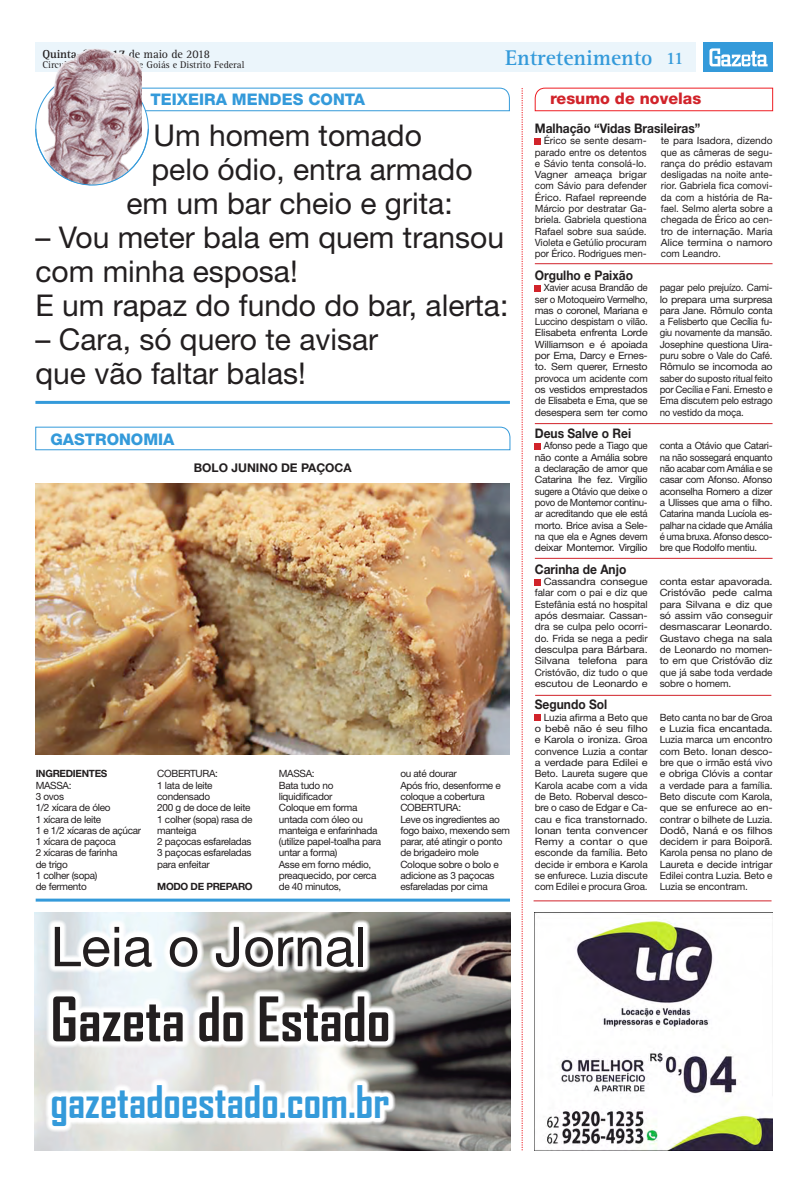
<style>
.page{position:relative;width:808px;height:1191px;background:#fff}
.page>*{position:absolute;margin:0;border:0;box-sizing:border-box;transform-origin:0 0}
.Legenda{font:700 58.8px "Agency FB";color:#231f20}
.Legenda-2{font:55.1px "Helvetica Neue";color:#231f20}
.Legenda-3{font:700 42.9px "Agency FB";color:#349ada}
.txt_colunas{font:30px/34px "Helvetica Neue";color:#231f20}
.t1{font:700 22px "Rotis Serif";color:#349ada}
.t2{font:700 18px "Rotis Serif";color:#349ada}
.Coluna_nome{font:800 16px "Helvetica Neue";color:#349ada}
.Coluna_nome-2{font:800 16px "Helvetica Neue";color:#d1232a}
.t3{font:700 13.2px "Helvetica Neue";color:#231f20;scale:.91 1}
.t4{font:700 12px "Rotis Serif";letter-spacing:-.01em;color:#231f20}
.Intertítulo{font:700 12px "Helvetica Neue";color:#231f20}
.Curtas_Panorama{font:10px/11.3px "Helvetica Neue";letter-spacing:-.01em;color:#231f20;text-align:justify}
.txt_colunas-2{font:10px/11.3px "Helvetica Neue";letter-spacing:-.03em;color:#231f20}
.Curtas_Panorama-2{font:10px/11.3px "Helvetica Neue";letter-spacing:-.01em;color:#231f20;text-align:justify;scale:.96 1}
.Curtas_Panorama-3{font:10px/11.3px "Helvetica Neue";letter-spacing:-.01em;color:#231f20;text-align:justify;scale:1.1 1}
.t5{font:10px "Rotis Serif";color:#231f20}
.Intertítulo-2{font:700 10px "Helvetica Neue";letter-spacing:-.03em;color:#231f20}
.s1{font-weight:400}
</style>
<div class="page">
<div style="left:35px;top:43px;width:661px;height:29px;background:#ebf5fb"></div>
<div style="left:703px;top:43px;width:69px;height:29px;background:#349ada"></div>
<svg style="left:709px;top:48px;width:59px;height:18px"></svg>
<img style="left:534px;top:912px;width:238px;height:238px">
<svg style="left:142px;top:88px;width:368px;height:23px"></svg>
<svg style="left:535px;top:88px;width:238px;height:23px"></svg>
<svg style="left:535px;top:138px;width:6px;height:6px"></svg>
<svg style="left:535px;top:285px;width:6px;height:6px"></svg>
<svg style="left:535px;top:443px;width:6px;height:6px"></svg>
<svg style="left:535px;top:579px;width:6px;height:6px"></svg>
<div style="left:535px;top:714px;width:6px;height:7px;background:#d1232a"></div>
<hr style="left:535px;top:263px;width:237px;height:1px;background:#d1232a">
<hr style="left:535px;top:558px;width:237px;height:1px;background:#d1232a">
<hr style="left:535px;top:423px;width:237px;height:1px;background:#d1232a">
<hr style="left:535px;top:695px;width:236px;height:1px;background:#d1232a">
<svg style="left:522px;top:88px;width:1px;height:1062px"></svg>
<img style="left:42px;top:49px;width:100px;height:79px">
<svg style="left:35px;top:128px;width:114px;height:58px"></svg>
<hr style="left:534px;top:900px;width:237px;height:1px;background:#d1232a">
<hr style="left:35px;top:401px;width:475px;height:3px;background:#349ada">
<svg style="left:35px;top:427px;width:475px;height:23px"></svg>
<img style="left:36px;top:483px;width:474px;height:271px">
<img style="left:35px;top:913px;width:475px;height:237px">
<svg style="left:46px;top:919px;width:349px;height:129px"></svg>
<svg style="left:45px;top:1078px;width:350px;height:54px"></svg>
<hr style="left:36px;top:898px;width:474px;height:3px;background:#349ada">
<p class="t4" style="left:43px;top:47px;width:169px">Quinta-feira, 17 <span class="s1">de maio de 2018</span></p>
<p class="t5" style="left:43px;top:59px;width:203px">Circulação no Estado de Goiás e Distrito Federal</p>
<p class="t1" style="left:505px;top:45px;width:149px">Entretenimento</p>
<p class="t2" style="left:666px;top:48px;width:20px">11</p>
<p class="Coluna_nome" style="left:150px;top:90px;width:216px">TEIXEIRA MENDES CONTA</p>
<p class="txt_colunas" style="left:153px;top:117px;width:270px">Um homem tomado</p>
<p class="txt_colunas" style="left:151px;top:151px;width:323px">pelo ódio, entra armado</p>
<p class="txt_colunas" style="left:126px;top:185px;width:328px">em um bar cheio e grita:</p>
<p class="txt_colunas" style="left:35px;top:219px;width:470px">– Vou meter bala em quem transou com minha esposa!</p>
<p class="txt_colunas" style="left:35px;top:287px;width:474px">E um rapaz do fundo do bar, alerta:</p>
<p class="txt_colunas" style="left:35px;top:321px;width:344px">– Cara, só quero te avisar</p>
<p class="txt_colunas" style="left:35px;top:355px;width:272px">que vão faltar balas!</p>
<p class="Coluna_nome" style="left:50px;top:429px;width:126px">GASTRONOMIA</p>
<p class="Intertítulo" style="left:194px;top:460px;width:159px">BOLO JUNINO DE PAÇOCA</p>
<p class="Intertítulo-2" style="left:36px;top:767px;width:73px">INGREDIENTES</p>
<p class="txt_colunas-2" style="left:36px;top:779px;width:37px">MASSA:</p>
<p class="txt_colunas-2" style="left:36px;top:790px;width:30px">3 ovos</p>
<p class="txt_colunas-2" style="left:36px;top:802px;width:76px">1/2 xícara de óleo</p>
<p class="txt_colunas-2" style="left:36px;top:813px;width:67px">1 xícara de leite</p>
<p class="txt_colunas-2" style="left:36px;top:824px;width:107px">1 e 1/2 xícaras de açúcar</p>
<p class="txt_colunas-2" style="left:36px;top:835px;width:82px">1 xícara de paçoca</p>
<p class="txt_colunas-2" style="left:36px;top:847px;width:83px">2 xícaras de farinha</p>
<p class="txt_colunas-2" style="left:36px;top:858px;width:34px">de trigo</p>
<p class="txt_colunas-2" style="left:36px;top:869px;width:63px">1 colher (sopa)</p>
<p class="txt_colunas-2" style="left:36px;top:881px;width:53px">de fermento</p>
<p class="txt_colunas-2" style="left:157px;top:768px;width:62px">COBERTURA:</p>
<p class="txt_colunas-2" style="left:157px;top:779px;width:57px">1 lata de leite condensado</p>
<p class="txt_colunas-2" style="left:157px;top:802px;width:95px">200 g de doce de leite</p>
<p class="txt_colunas-2" style="left:157px;top:813px;width:97px">1 colher (sopa) rasa de manteiga</p>
<p class="txt_colunas-2" style="left:157px;top:835px;width:96px">2 paçocas esfareladas</p>
<p class="txt_colunas-2" style="left:157px;top:847px;width:96px">3 paçocas esfareladas para enfeitar</p>
<p class="Intertítulo-2" style="left:157px;top:880px;width:97px">MODO DE PREPARO</p>
<p class="txt_colunas-2" style="left:279px;top:768px;width:37px">MASSA:</p>
<p class="txt_colunas-2" style="left:279px;top:779px;width:56px">Bata tudo no liquidificador</p>
<p class="txt_colunas-2" style="left:279px;top:802px;width:104px">Coloque em forma untada com óleo ou manteiga e enfarinhada (utilize papel-toalha para untar a forma)</p>
<p class="txt_colunas-2" style="left:279px;top:858px;width:99px">Asse em forno médio, preaquecido, por cerca de 40 minutos,</p>
<p class="txt_colunas-2" style="left:400px;top:768px;width:58px">ou até dourar</p>
<p class="txt_colunas-2" style="left:400px;top:779px;width:102px">Após frio, desenforme e coloque a cobertura</p>
<p class="txt_colunas-2" style="left:400px;top:802px;width:62px">COBERTURA:</p>
<p class="txt_colunas-2" style="left:400px;top:813px;width:111px">Leve os ingredientes ao fogo baixo, mexendo sem parar, até atingir o ponto de brigadeiro mole</p>
<p class="txt_colunas-2" style="left:400px;top:858px;width:100px">Coloque sobre o bolo e adicione as 3 paçocas esfareladas por cima</p>
<p class="Legenda-2" style="left:50px;top:913px;width:318px">Leia o Jornal</p>
<p class="Legenda" style="left:50px;top:982px;width:342px">Gazeta do Estado</p>
<p class="Legenda-3" style="left:50px;top:1074px;width:341px">gazetadoestado.com.br</p>
<p class="Coluna_nome-2" style="left:550px;top:89px;width:153px">resumo de novelas</p>
<p class="t3" style="left:535px;top:120px;width:183px">Malhação “Vidas Brasileiras”</p>
<p class="Curtas_Panorama" style="left:535px;top:135px;width:113px;text-indent:9px">Érico se sente desam&shy;parado entre os detentos e Sávio tenta consolá-lo.<br>Vagner ameaça brigar com Sávio para defender Érico. Rafael repreende Márcio por destratar Ga&shy;briela. Gabriela questiona Rafael sobre sua saúde.<br>Violeta e Getúlio procuram por Érico. Rodrigues men-</p>
<p class="Curtas_Panorama" style="left:661px;top:135px;width:113px">te para Isadora, dizendo que as câmeras de segu&shy;rança do prédio estavam desligadas na noite ante&shy;rior. Gabriela fica comovi&shy;da com a história de Ra&shy;fael. Selmo alerta sobre a chegada de Érico ao cen&shy;tro de internação. Maria Alice termina o namoro com Leandro.</p>
<p class="t3" style="left:535px;top:267px;width:109px">Orgulho e Paixão</p>
<p class="Curtas_Panorama-2" style="left:535px;top:282px;width:119px;text-indent:9px">Xavier acusa Brandão de ser o Motoqueiro Vermelho, mas o coronel, Mariana e Luccino despistam o vilão.<br>Elisabeta enfrenta Lorde Williamson e é apoiada por Ema, Darcy e Ernes&shy;to. Sem querer, Ernesto provoca um acidente com os vestidos emprestados de Elisabeta e Ema, que se desespera sem ter como</p>
<p class="Curtas_Panorama" style="left:660px;top:282px;width:115px">pagar pelo prejuízo. Cami&shy;lo prepara uma surpresa para Jane. Rômulo conta a Felisberto que Cecília fu&shy;giu novamente da mansão.<br>Josephine questiona Uira&shy;puru sobre o Vale do Café.<br>Rômulo se incomoda ao saber do suposto ritual feito por Cecília e Fani. Ernesto e Ema discutem pelo estrago no vestido da moça.</p>
<p class="Curtas_Panorama-2" style="left:535px;top:440px;width:119px;text-indent:9px">Afonso pede a Tiago que não conte a Amália sobre a declaração de amor que Catarina lhe fez. Virgílio sugere a Otávio que deixe o povo de Montemor continu&shy;ar acreditando que ele está morto. Brice avisa a Sele&shy;na que ela e Agnes devem deixar Montemor. Virgílio</p>
<p class="Curtas_Panorama" style="left:660px;top:440px;width:114px">conta a Otávio que Catari&shy;na não sossegará enquanto não acabar com Amália e se casar com Afonso. Afonso aconselha Romero a dizer a Ulisses que ama o filho.<br>Catarina manda Lucíola es&shy;palhar na cidade que Amália é uma bruxa. Afonso desco&shy;bre que Rodolfo mentiu.</p>
<p class="Curtas_Panorama-3" style="left:535px;top:576px;width:104px;text-indent:9px">Cassandra consegue falar com o pai e diz que Estefânia está no hospital após desmaiar. Cassan&shy;dra se culpa pelo ocorri&shy;do. Frida se nega a pedir desculpa para Bárbara.<br>Silvana telefona para Cristóvão, diz tudo o que escutou de Leonardo e</p>
<p class="Curtas_Panorama-3" style="left:660px;top:576px;width:104px">conta estar apavorada.<br>Cristóvão pede calma para Silvana e diz que só assim vão conseguir desmascarar Leonardo.<br>Gustavo chega na sala de Leonardo no momen&shy;to em que Cristóvão diz que já sabe toda verdade sobre o homem.</p>
<p class="Curtas_Panorama" style="left:535px;top:711px;width:114px;text-indent:9px">Luzia afirma a Beto que o bebê não é seu filho e Karola o ironiza. Groa convence Luzia a contar a verdade para Edilei e Beto. Laureta sugere que Karola acabe com a vida de Beto. Roberval desco&shy;bre o caso de Edgar e Ca&shy;cau e fica transtornado.<br>Ionan tenta convencer Remy a contar o que esconde da família. Beto decide ir embora e Karola se enfurece. Luzia discute com Edilei e procura Groa.</p>
<p class="Curtas_Panorama" style="left:660px;top:711px;width:114px">Beto canta no bar de Groa e Luzia fica encantada.<br>Luzia marca um encontro com Beto. Ionan desco&shy;bre que o irmão está vivo e obriga Clóvis a contar a verdade para a família.<br>Beto discute com Karola, que se enfurece ao en&shy;contrar o bilhete de Luzia.<br>Dodô, Naná e os filhos decidem ir para Boiporã.<br>Karola pensa no plano de Laureta e decide intrigar Edilei contra Luzia. Beto e Luzia se encontram.</p>
<p class="t3" style="left:535px;top:425px;width:107px">Deus Salve o Rei</p>
<p class="t3" style="left:535px;top:561px;width:102px">Carinha de Anjo</p>
<p class="t3" style="left:535px;top:696px;width:81px">Segundo Sol</p>
</div>
